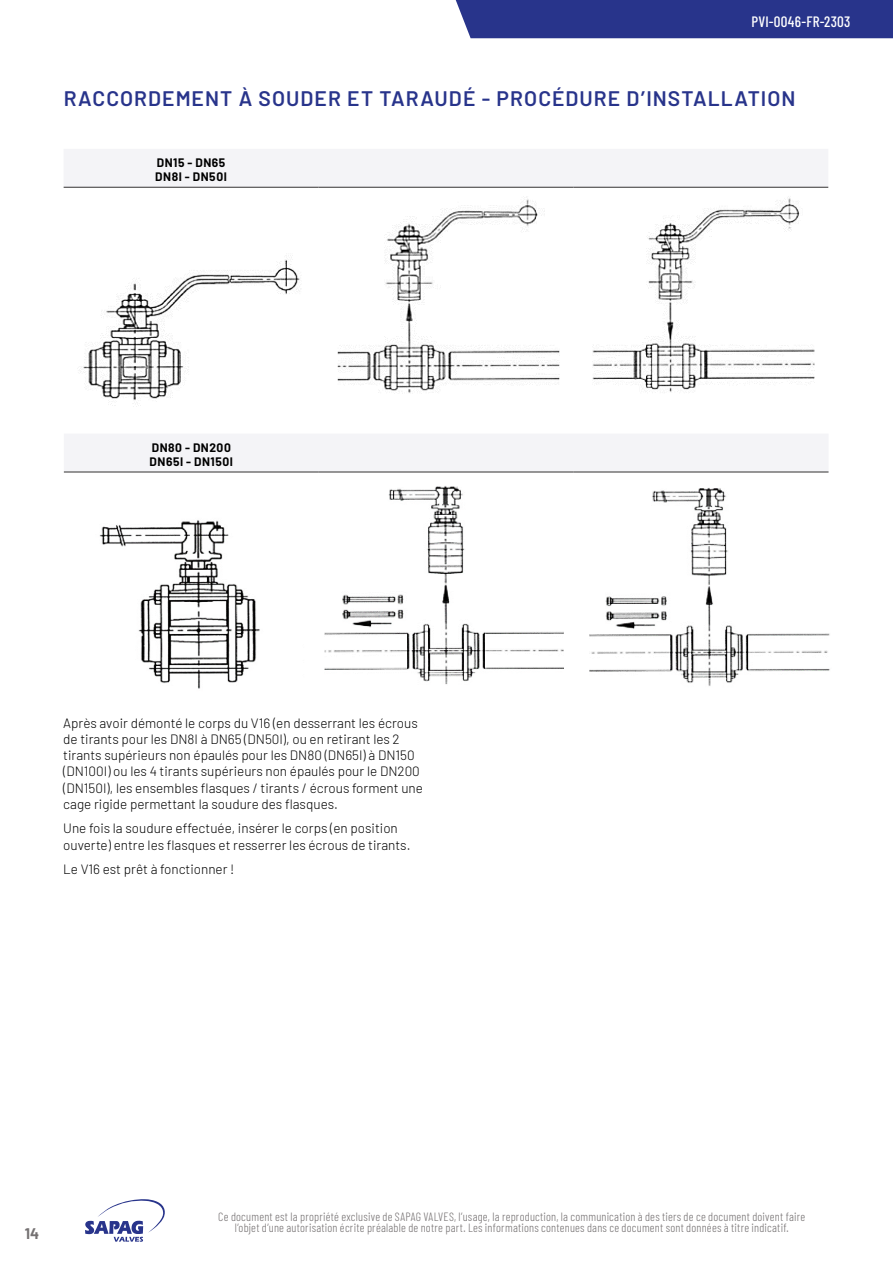
<style>
.page{position:relative;width:893px;height:1263px;background:#fff}
.page>*{position:absolute;margin:0;border:0;box-sizing:border-box;transform-origin:0 0}
.t1{font:600 21px "Barlow";letter-spacing:.05em;color:#28348b}
.t2{font:500 15px "Barlow Condensed";letter-spacing:.02em;color:#fff}
.t3{font:700 15px "Barlow";color:#757172}
.t4{font:300 13.5px/16.2px "Barlow";color:#000}
.t5{font:300 12px/10.5px "Barlow Condensed";letter-spacing:.02em;color:#757172;text-align:center}
.t6{font:700 12px/14.4px "Barlow";letter-spacing:.045em;color:#000}
</style>
<div class="page">
<svg style="left:85px;top:1199px;width:80px;height:43px"></svg>
<div style="left:455px;top:0;width:438px;height:38px;background:#28348b"></div>
<div style="left:64px;top:149px;width:764px;height:38px;background:#f4f4f7"></div>
<hr style="left:64px;top:187px;width:254px;height:1px;background:#333232">
<hr style="left:318px;top:187px;width:255px;height:1px;background:#333232">
<hr style="left:573px;top:187px;width:255px;height:1px;background:#333232">
<img style="left:80px;top:255px;width:220px;height:151px">
<img style="left:337px;top:199px;width:223px;height:195px">
<img style="left:592px;top:198px;width:223px;height:195px">
<div style="left:64px;top:434px;width:764px;height:38px;background:#f4f4f7"></div>
<hr style="left:64px;top:472px;width:255px;height:1px;background:#333232">
<hr style="left:319px;top:472px;width:255px;height:1px;background:#333232">
<hr style="left:574px;top:472px;width:254px;height:1px;background:#333232">
<img style="left:99px;top:486px;width:465px;height:203px">
<img style="left:589px;top:488px;width:241px;height:198px">
<p class="t2" style="left:751px;top:11px;width:101px">PVI-0046-FR-2303</p>
<h1 class="t1" style="left:64px;top:83px;width:733px">RACCORDEMENT À SOUDER ET TARAUDÉ - PROCÉDURE D’INSTALLATION</h1>
<p class="t6" style="left:155px;top:154px;width:73px">DN15 - DN65<br>DN8I - DN50I</p>
<p class="t6" style="left:150px;top:439px;width:85px">DN80 - DN200<br>DN65I - DN150I</p>
<p class="t4" style="left:63px;top:714px;width:361px">Après avoir démonté le corps du V16 (en desserrant les écrous de tirants pour les DN8I à DN65 (DN50I), ou en retirant les 2 tirants supérieurs non épaulés pour les DN80 (DN65I) à DN150 (DN100I) ou les 4 tirants supérieurs non épaulés pour le DN200 (DN150I), les ensembles flasques / tirants / écrous forment une cage rigide permettant la soudure des flasques.</p>
<p class="t4" style="left:63px;top:819px;width:349px">Une fois la soudure effectuée, insérer le corps (en position ouverte) entre les flasques et resserrer les écrous de tirants.</p>
<p class="t4" style="left:63px;top:860px;width:173px">Le V16 est prêt à fonctionner !</p>
<p class="t3" style="left:25px;top:1222px;width:16px">14</p>
<p class="t5" style="left:218px;top:1211px;width:588px">Ce document est la propriété exclusive de SAPAG VALVES, l’usage, la reproduction, la communication à des tiers de ce document doivent faire l’objet d’une autorisation écrite préalable de notre part. Les informations contenues dans ce document sont données à titre indicatif.</p>
</div>
